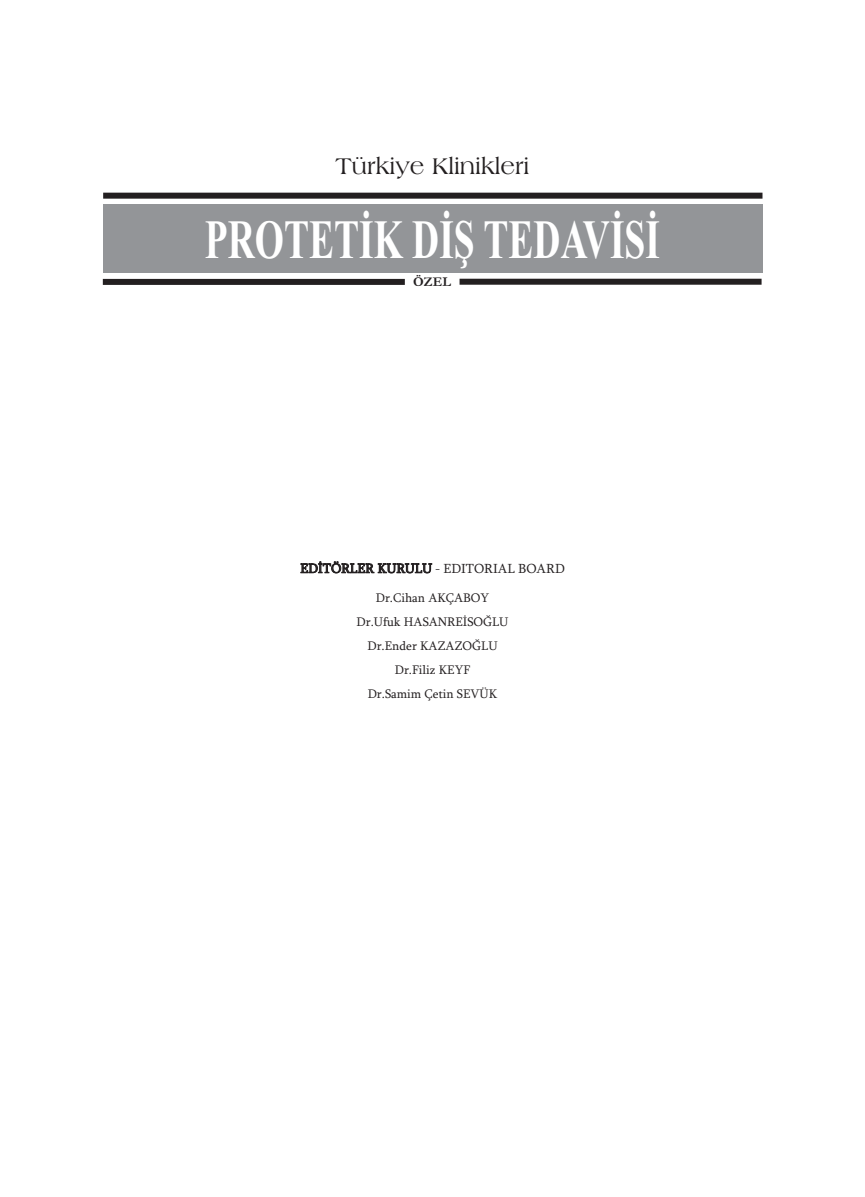
<style>
.page{position:relative;width:865px;height:1197px;background:#fff}
.page>*{position:absolute;margin:0;border:0;box-sizing:border-box;transform-origin:0 0}
.t1{font:700 55.35px "Times New Roman";color:#fff;scale:.68 1}
.t2{font:24px "Americana BT Roman";color:#231f20}
.t3{font:13.5px "Sylfaen";color:#231f20}
.t4{font:700 13.5px "Garamond";color:#231f20}
.t5{font:12.75px/24px "Sylfaen";color:#231f20;text-align:center}
</style>
<div class="page">
<div style="left:103px;top:204px;width:659px;height:68px;background:#939598"></div>
<div style="left:103px;top:193px;width:659px;height:6px;background:#231f20"></div>
<div style="left:103px;top:279px;width:302px;height:6px;background:#231f20"></div>
<div style="left:459px;top:279px;width:302px;height:6px;background:#231f20"></div>
<h2 class="t2" style="left:335px;top:152px;width:195px">Türkiye Klinikleri</h2>
<h1 class="t1" style="left:205px;top:207px;width:671px">PROTETİK DİŞ TEDAVİSİ</h1>
<p class="t4" style="left:413px;top:274px;width:39px">ÖZEL</p>
<p class="t3" style="left:300px;top:560px;width:266px">EDİTÖRLER KURULU - EDITORIAL BOARD</p>
<p class="t5" style="left:356px;top:585px;width:153px">Dr.Cihan AKÇABOY<br>Dr.Ufuk HASANREİSOĞLU<br>Dr.Ender KAZAZOĞLU<br>Dr.Filiz KEYF<br>Dr.Samim Çetin SEVÜK</p>
</div>
